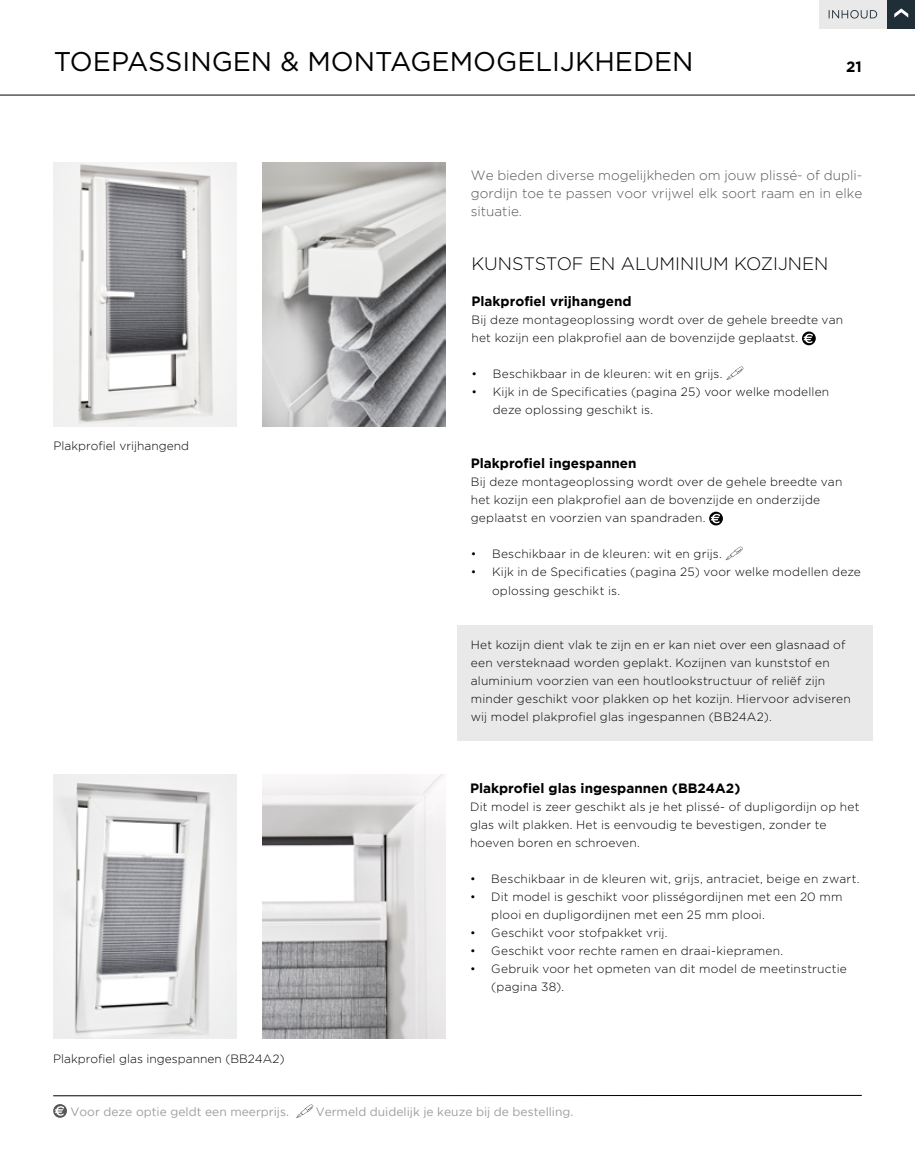
<style>
.page{position:relative;width:915px;height:1149px;background:#fff}
.page>*{position:absolute;margin:0;border:0;box-sizing:border-box;transform-origin:0 0}
.t1{font:27px "Gotham";color:#000}
.t2{font:300 18px "Gotham";color:#000}
.t3{font:700 15px "Gotham";color:#000}
.t4{font:300 13.5px/18px "Gotham";color:#575756;text-align:justify}
.t5{font:700 13.5px "Gotham";color:#000}
.t6{font:300 12px/18px "Gotham";letter-spacing:.015em;color:#000}
.t7{font:12px "Gotham";color:#9d9d9c}
.t8{font:300 12px "Gotham";color:#000}
</style>
<div class="page">
<hr style="left:53px;top:1094px;width:808px;height:1px;background:#000">
<hr style="left:0;top:95px;width:914px;height:1px;background:#000">
<div style="left:457px;top:625px;width:415px;height:116px;background:#e9e9e9"></div>
<img style="left:53px;top:162px;width:184px;height:264px">
<svg style="left:801px;top:331px;width:14px;height:14px"></svg>
<svg style="left:803px;top:333px;width:9px;height:10px"></svg>
<svg style="left:726px;top:366px;width:17px;height:14px"></svg>
<img style="left:262px;top:162px;width:183px;height:264px">
<svg style="left:709px;top:511px;width:13px;height:14px"></svg>
<svg style="left:710px;top:513px;width:10px;height:10px"></svg>
<svg style="left:725px;top:546px;width:17px;height:14px"></svg>
<img style="left:53px;top:774px;width:183px;height:264px">
<img style="left:262px;top:774px;width:183px;height:264px">
<svg style="left:53px;top:1103px;width:14px;height:14px"></svg>
<svg style="left:55px;top:1105px;width:9px;height:10px"></svg>
<svg style="left:297px;top:1104px;width:16px;height:13px"></svg>
<div style="left:886px;top:0;width:28px;height:29px;background:#202e38"></div>
<svg style="left:894px;top:8px;width:13px;height:10px"></svg>
<div style="left:819px;top:0;width:67px;height:29px;background:#e9e9e9"></div>
<svg style="left:828px;top:10px;width:48px;height:9px"></svg>
<h1 class="t1" style="left:54px;top:44px;width:641px">TOEPASSINGEN &amp; MONTAGEMOGELIJKHEDEN</h1>
<p class="t3" style="left:845px;top:58px;width:17px">21</p>
<p class="t4" style="left:470px;top:166px;width:393px">We bieden diverse mogelijkheden om jouw plissé- of dupli&shy;gordijn toe te passen voor vrijwel elk soort raam en in elke situatie.</p>
<p class="t8" style="left:53px;top:439px;width:137px">Plakprofiel vrijhangend</p>
<p class="t8" style="left:53px;top:1051px;width:233px">Plakprofiel glas ingespannen (BB24A2)</p>
<h2 class="t2" style="left:471px;top:252px;width:358px">KUNSTSTOF EN ALUMINIUM KOZIJNEN</h2>
<p class="t5" style="left:471px;top:293px;width:162px">Plakprofiel vrijhangend</p>
<p class="t6" style="left:471px;top:310px;width:373px">Bij deze montageoplossing wordt over de gehele breedte van het kozijn een plakprofiel aan de bovenzijde geplaatst.</p>
<p class="t6" style="left:471px;top:364px;width:252px">• Beschikbaar in de kleuren: wit en grijs.</p>
<p class="t6" style="left:492px;top:382px;width:338px;text-indent:-21px">• Kijk in de Specificaties (pagina 25) voor welke modellen deze oplossing geschikt is.</p>
<p class="t5" style="left:470px;top:455px;width:167px">Plakprofiel ingespannen</p>
<p class="t6" style="left:470px;top:472px;width:373px">Bij deze montageoplossing wordt over de gehele breedte van het kozijn een plakprofiel aan de bovenzijde en onderzijde geplaatst en voorzien van spandraden.</p>
<p class="t6" style="left:470px;top:544px;width:252px">• Beschikbaar in de kleuren: wit en grijs.</p>
<p class="t6" style="left:492px;top:562px;width:370px;text-indent:-21px">• Kijk in de Specificaties (pagina 25) voor welke modellen deze oplossing geschikt is.</p>
<p class="t6" style="left:470px;top:634px;width:381px">Het kozijn dient vlak te zijn en er kan niet over een glasnaad of een versteknaad worden geplakt. Kozijnen van kunststof en aluminium voorzien van een houtlookstructuur of reliëf zijn minder geschikt voor plakken op het kozijn. Hiervoor adviseren wij model plakprofiel glas ingespannen (BB24A2).</p>
<p class="t5" style="left:470px;top:779px;width:272px">Plakprofiel glas ingespannen (BB24A2)</p>
<p class="t6" style="left:470px;top:796px;width:391px">Dit model is zeer geschikt als je het plissé- of dupligordijn op het glas wilt plakken. Het is eenvoudig te bevestigen, zonder te hoeven boren en schroeven.</p>
<p class="t6" style="left:470px;top:868px;width:391px">• Beschikbaar in de kleuren wit, grijs, antraciet, beige en zwart.</p>
<p class="t6" style="left:491px;top:886px;width:352px;text-indent:-21px">• Dit model is geschikt voor plisségordijnen met een 20 mm plooi en dupligordijnen met een 25 mm plooi.</p>
<p class="t6" style="left:470px;top:922px;width:199px">• Geschikt voor stofpakket vrij.</p>
<p class="t6" style="left:470px;top:940px;width:315px">• Geschikt voor rechte ramen en draai-kiepramen.</p>
<p class="t6" style="left:491px;top:958px;width:357px;text-indent:-21px">• Gebruik voor het opmeten van dit model de meetinstructie (pagina 38).</p>
<p class="t7" style="left:70px;top:1104px;width:220px">Voor deze optie geldt een meerprijs.</p>
<p class="t7" style="left:315px;top:1104px;width:259px">Vermeld duidelijk je keuze bij de bestelling.</p>
</div>
